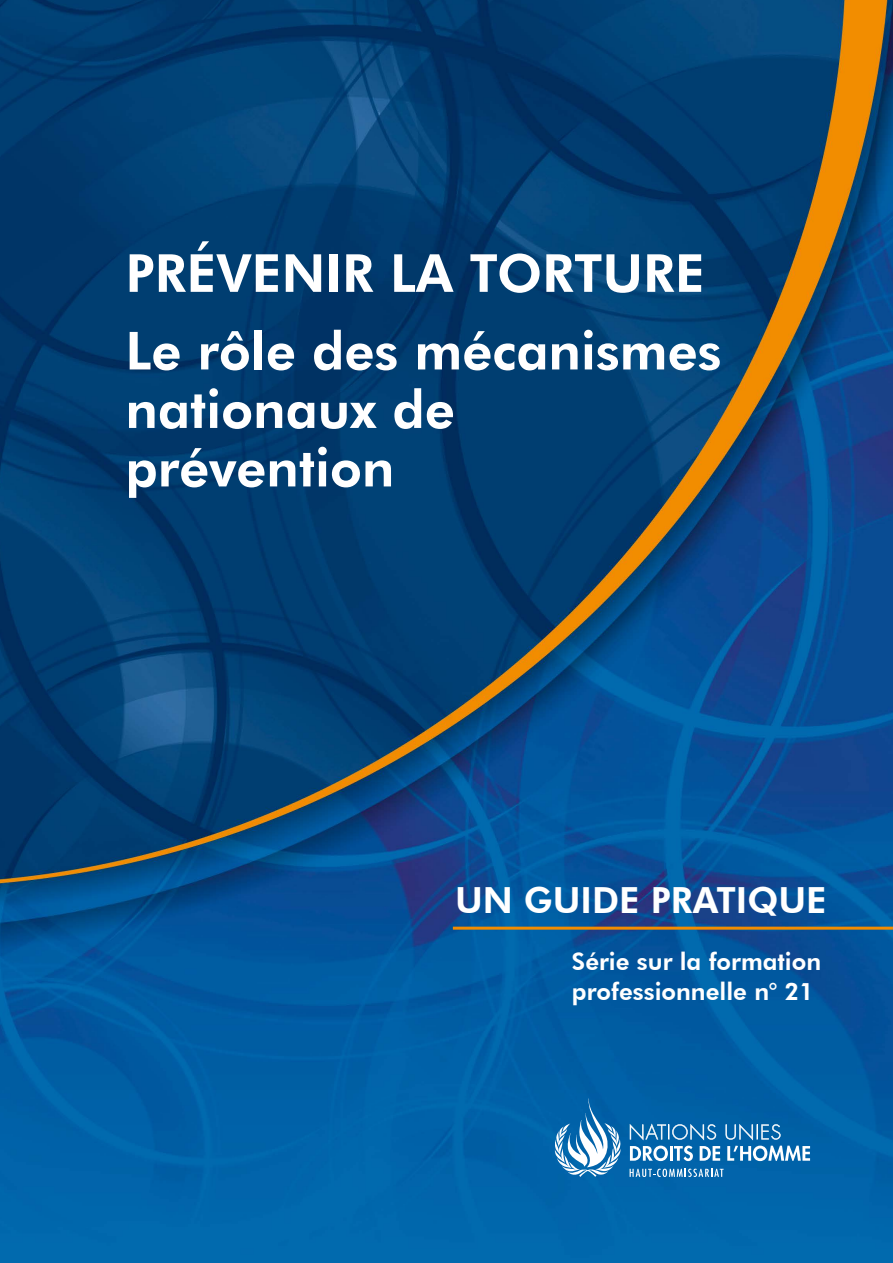
<style>
.page{position:relative;width:893px;height:1263px;background:#fff}
.page>*{position:absolute;margin:0;border:0;box-sizing:border-box;transform-origin:0 0}
.t1{font:800 52.5px/58.5px "Futura BT";color:#fff}
.t2{font:800 36px "Futura BT";color:#fff}
.t3{font:800 24px/30px "Futura BT";color:#fff}
</style>
<div class="page">
<img style="left:0;top:0;width:893px;height:1263px">
<hr style="left:453px;top:927px;width:440px;height:3px;background:#f28c00">
<svg style="left:555px;top:1098px;width:66px;height:79px"></svg>
<svg style="left:630px;top:1123px;width:86px;height:17px"></svg>
<svg style="left:725px;top:1124px;width:56px;height:16px"></svg>
<svg style="left:630px;top:1146px;width:38px;height:15px"></svg>
<hr style="left:670px;top:1146px;width:3px;height:15px;background:#fff">
<svg style="left:674px;top:1146px;width:19px;height:15px"></svg>
<svg style="left:700px;top:1146px;width:20px;height:15px"></svg>
<svg style="left:727px;top:1146px;width:83px;height:15px"></svg>
<svg style="left:630px;top:1169px;width:94px;height:8px"></svg>
<p class="t1" style="left:125px;top:243px;width:581px">PRÉVENIR LA TORTURE</p>
<p class="t1" style="left:125px;top:321px;width:598px">Le rôle des mécanismes nationaux de prévention</p>
<p class="t2" style="left:455px;top:878px;width:373px">UN GUIDE PRATIQUE</p>
<p class="t3" style="left:572px;top:946px;width:251px">Série sur la formation professionnelle n° 21</p>
</div>
